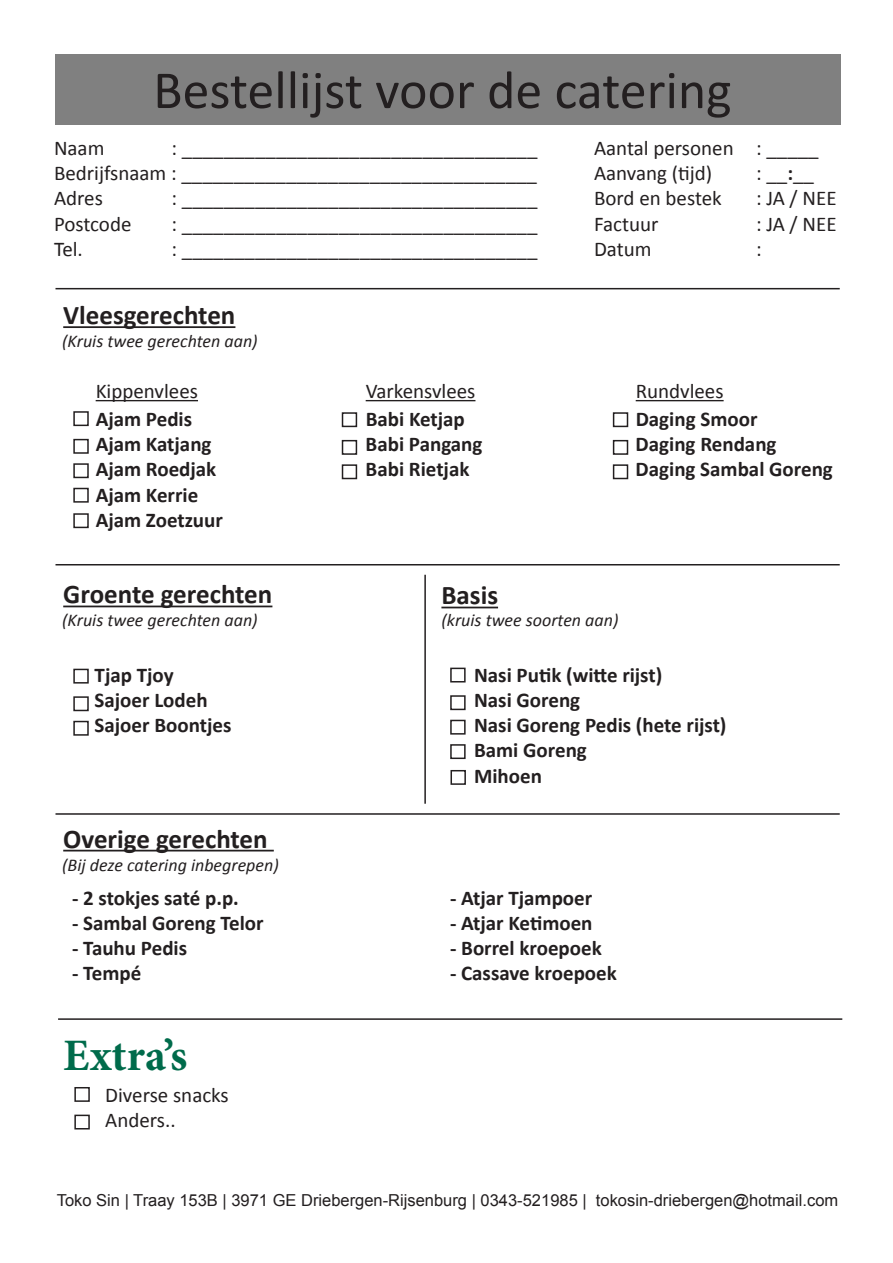
<style>
.page{position:relative;width:893px;height:1263px;background:#fff}
.page>*{position:absolute;margin:0;border:0;box-sizing:border-box;transform-origin:0 0}
.t1{font:54px "Calibri";color:#231f20}
.t2{font:700 45px "Minion Pro";letter-spacing:.005em;color:#006b4b}
.t3{font:700 27px "Calibri";color:#231f20}
.t4{font:700 21px/25.2px "Calibri";color:#231f20}
.t5{font:21px/25.2px "Calibri";color:#231f20}
.t6{font:italic 18px "Calibri";color:#231f20}
.t7{font:16.5px "Arial";color:#231f20}
.s1{font-weight:700}
</style>
<div class="page">
<div style="left:56px;top:54px;width:785px;height:70px;background:#808080"></div>
<hr style="left:56px;top:288px;width:784px;height:1px;background:#231f20">
<hr style="left:63px;top:326px;width:172px;height:2px;background:#231f20">
<div style="left:73px;top:411px;width:16px;height:15px;border:2px solid #231f20"></div>
<div style="left:73px;top:439px;width:16px;height:15px;border:2px solid #231f20"></div>
<div style="left:73px;top:463px;width:16px;height:15px;border:2px solid #231f20"></div>
<div style="left:73px;top:488px;width:16px;height:15px;border:2px solid #231f20"></div>
<div style="left:73px;top:513px;width:16px;height:15px;border:2px solid #231f20"></div>
<div style="left:342px;top:412px;width:15px;height:15px;border:2px solid #231f20"></div>
<div style="left:342px;top:440px;width:15px;height:15px;border:2px solid #231f20"></div>
<div style="left:613px;top:412px;width:15px;height:15px;border:2px solid #231f20"></div>
<div style="left:613px;top:440px;width:15px;height:15px;border:2px solid #231f20"></div>
<div style="left:613px;top:464px;width:15px;height:15px;border:2px solid #231f20"></div>
<hr style="left:96px;top:400px;width:102px;height:1px;background:#231f20">
<hr style="left:366px;top:400px;width:109px;height:1px;background:#231f20">
<hr style="left:636px;top:400px;width:88px;height:1px;background:#231f20">
<hr style="left:56px;top:564px;width:784px;height:1px;background:#231f20">
<hr style="left:63px;top:605px;width:209px;height:2px;background:#231f20">
<div style="left:342px;top:464px;width:15px;height:15px;border:2px solid #231f20"></div>
<div style="left:73px;top:669px;width:16px;height:14px;border:2px solid #231f20"></div>
<div style="left:73px;top:696px;width:16px;height:15px;border:2px solid #231f20"></div>
<div style="left:73px;top:721px;width:16px;height:15px;border:2px solid #231f20"></div>
<hr style="left:56px;top:813px;width:784px;height:2px;background:#231f20">
<div style="left:74px;top:1087px;width:16px;height:15px;border:2px solid #231f20"></div>
<div style="left:74px;top:1114px;width:16px;height:15px;border:2px solid #231f20"></div>
<hr style="left:424px;top:575px;width:2px;height:229px;background:#231f20">
<hr style="left:441px;top:607px;width:57px;height:1px;background:#231f20">
<div style="left:450px;top:668px;width:16px;height:14px;border:2px solid #231f20"></div>
<div style="left:450px;top:695px;width:16px;height:15px;border:2px solid #231f20"></div>
<div style="left:450px;top:720px;width:16px;height:15px;border:2px solid #231f20"></div>
<div style="left:450px;top:744px;width:16px;height:15px;border:2px solid #231f20"></div>
<hr style="left:58px;top:1018px;width:784px;height:2px;background:#231f20">
<hr style="left:63px;top:850px;width:211px;height:1px;background:#231f20">
<div style="left:450px;top:770px;width:16px;height:15px;border:2px solid #231f20"></div>
<p class="t1" style="left:153px;top:56px;width:580px">Bestellijst voor de catering</p>
<p class="t5" style="left:54px;top:135px;width:52px">Naam</p>
<p class="t5" style="left:171px;top:135px;width:367px">: __________________________________</p>
<p class="t5" style="left:594px;top:135px;width:226px">Aantal personen : _____</p>
<p class="t5" style="left:54px;top:161px;width:485px">Bedrijfsnaam : __________________________________</p>
<p class="t5" style="left:594px;top:161px;width:120px">Aanvang (tijd)</p>
<p class="t5" style="left:756px;top:161px;width:60px">: __<span class="s1">:</span>__</p>
<p class="t5" style="left:54px;top:186px;width:50px">Adres</p>
<p class="t5" style="left:171px;top:186px;width:367px">: __________________________________</p>
<p class="t5" style="left:594px;top:186px;width:129px">Bord en bestek</p>
<p class="t5" style="left:756px;top:186px;width:82px">: JA / NEE</p>
<p class="t5" style="left:54px;top:211px;width:79px">Postcode</p>
<p class="t5" style="left:171px;top:211px;width:367px">: __________________________________</p>
<p class="t5" style="left:594px;top:211px;width:66px">Factuur</p>
<p class="t5" style="left:756px;top:211px;width:82px">: JA / NEE</p>
<p class="t5" style="left:54px;top:236px;width:30px">Tel.</p>
<p class="t5" style="left:171px;top:236px;width:367px">: __________________________________</p>
<p class="t5" style="left:594px;top:236px;width:59px">Datum</p>
<p class="t5" style="left:756px;top:236px;width:7px">:</p>
<p class="t3" style="left:63px;top:298px;width:174px">Vleesgerechten</p>
<p class="t6" style="left:62px;top:329px;width:197px">(Kruis twee gerechten aan)</p>
<p class="t5" style="left:96px;top:379px;width:104px">Kippenvlees</p>
<p class="t5" style="left:366px;top:379px;width:111px">Varkensvlees</p>
<p class="t5" style="left:636px;top:379px;width:89px">Rundvlees</p>
<p class="t4" style="left:96px;top:406px;width:98px">Ajam Pedis</p>
<p class="t4" style="left:366px;top:406px;width:101px">Babi Ketjap</p>
<p class="t4" style="left:636px;top:406px;width:123px">Daging Smoor</p>
<p class="t4" style="left:96px;top:431px;width:117px">Ajam Katjang</p>
<p class="t4" style="left:366px;top:431px;width:118px">Babi Pangang</p>
<p class="t4" style="left:636px;top:431px;width:142px">Daging Rendang</p>
<p class="t4" style="left:96px;top:457px;width:122px">Ajam Roedjak</p>
<p class="t4" style="left:366px;top:457px;width:105px">Babi Rietjak</p>
<p class="t4" style="left:636px;top:457px;width:199px">Daging Sambal Goreng</p>
<p class="t4" style="left:96px;top:482px;width:129px">Ajam Kerrie<br>Ajam Zoetzuur</p>
<p class="t3" style="left:63px;top:577px;width:211px">Groente gerechten</p>
<p class="t6" style="left:62px;top:608px;width:197px">(Kruis twee gerechten aan)</p>
<p class="t4" style="left:95px;top:662px;width:138px">Tjap Tjoy<br>Sajoer Lodeh<br>Sajoer Boontjes</p>
<p class="t3" style="left:63px;top:821px;width:206px">Overige gerechten</p>
<p class="t6" style="left:62px;top:852px;width:218px">(Bij deze catering inbegrepen)</p>
<p class="t3" style="left:441px;top:578px;width:58px">Basis</p>
<p class="t6" style="left:441px;top:608px;width:179px">(kruis twee soorten aan)</p>
<p class="t4" style="left:474px;top:662px;width:190px">Nasi Putik (witte rijst)</p>
<p class="t4" style="left:474px;top:687px;width:254px">Nasi Goreng<br>Nasi Goreng Pedis (hete rijst)<br>Bami Goreng<br>Mihoen</p>
<p class="t4" style="left:72px;top:885px;width:168px">- 2 stokjes saté p.p.</p>
<p class="t4" style="left:450px;top:885px;width:144px">- Atjar Tjampoer</p>
<p class="t4" style="left:72px;top:910px;width:193px">- Sambal Goreng Telor</p>
<p class="t4" style="left:450px;top:910px;width:144px">- Atjar Ketimoen</p>
<p class="t4" style="left:72px;top:935px;width:117px">- Tauhu Pedis</p>
<p class="t4" style="left:450px;top:935px;width:153px">- Borrel kroepoek</p>
<p class="t4" style="left:72px;top:961px;width:71px">- Tempé</p>
<p class="t4" style="left:450px;top:961px;width:168px">- Cassave kroepoek</p>
<p class="t2" style="left:63px;top:1024px;width:126px">Extra’s</p>
<p class="t5" style="left:105px;top:1082px;width:125px">Diverse snacks<br>Anders..</p>
<p class="t7" style="left:57px;top:1189px;width:783px">Toko Sin | Traay 153B | 3971 GE Driebergen-Rijsenburg | 0343-521985 | tokosin-driebergen@hotmail.com</p>
</div>
